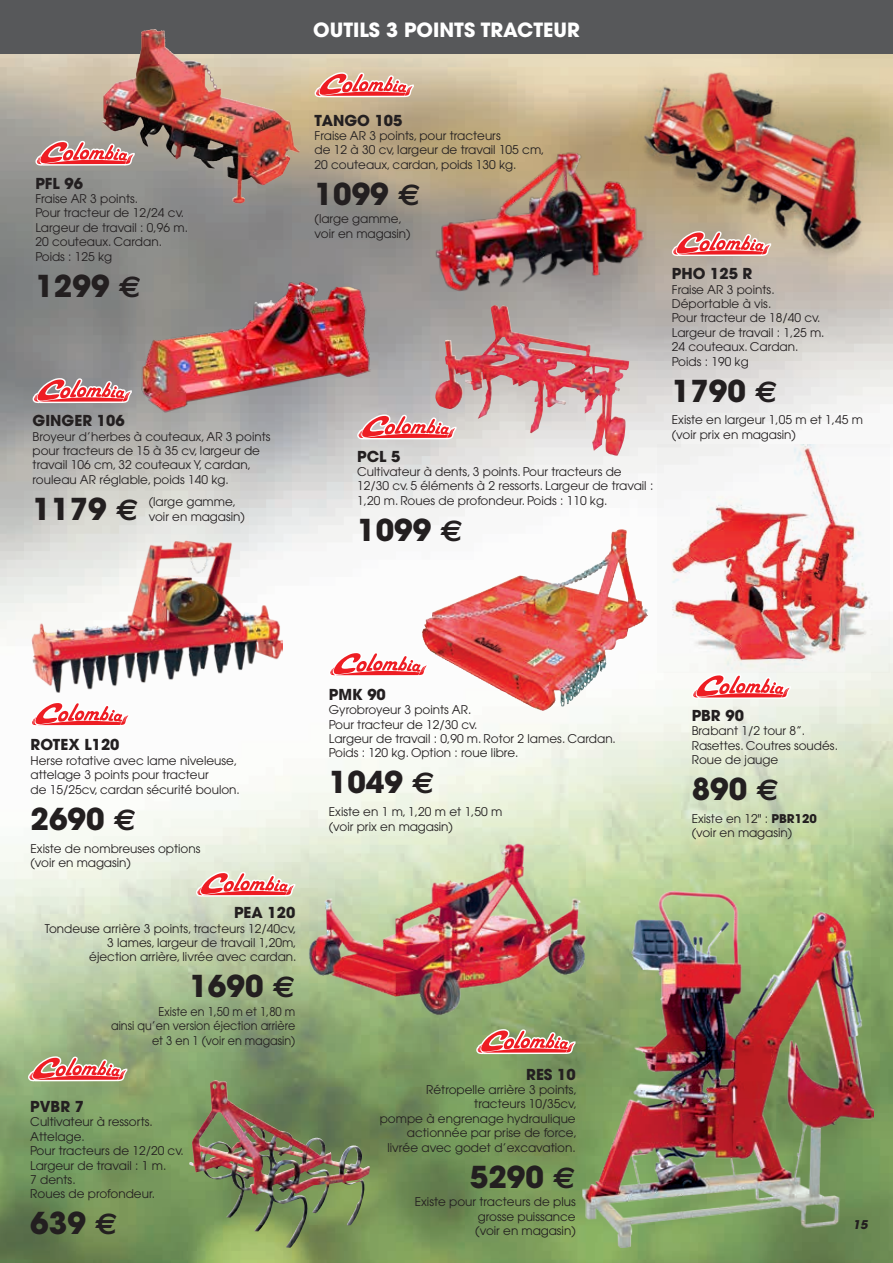
<style>
.page{position:relative;width:893px;height:1263px;background:#fff}
.page>*{position:absolute;margin:0;border:0;box-sizing:border-box;transform-origin:0 0}
.t1{font:700 30px "Avant Garde";color:#231f20}
.t2{font:700 19.5px "Avant Garde";color:#fff}
.t3{font:700 15px "Avant Garde";color:#231f20}
.t4{font:12px/14.4px "Avant Garde";color:#231f20}
.t5{font:12px/14.4px "Avant Garde";color:#231f20;text-align:right;scale:.93 1}
.t6{font:italic 700 12px "Avant Garde";color:#231f20}
.s1{font-family:"Euro Sans"}
.s2{font-weight:700}
</style>
<div class="page">
<img style="left:0;top:53px;width:893px;height:1210px">
<div style="left:0;top:0;width:893px;height:53px;background:#57585a"></div>
<img style="left:102px;top:29px;width:67px;height:118px">
<svg style="left:35px;top:141px;width:100px;height:25px;background:#d78888"></svg>
<svg style="left:315px;top:72px;width:99px;height:25px;background:#ea948c"></svg>
<img style="left:618px;top:53px;width:275px;height:220px">
<svg style="left:692px;top:674px;width:99px;height:25px"></svg>
<img style="left:657px;top:445px;width:232px;height:227px">
<img style="left:189px;top:1080px;width:181px;height:168px">
<svg style="left:357px;top:414px;width:77px;height:25px"></svg>
<img style="left:434px;top:303px;width:195px;height:153px">
<img style="left:424px;top:530px;width:194px;height:95px">
<svg style="left:329px;top:652px;width:99px;height:25px"></svg>
<svg style="left:31px;top:701px;width:99px;height:26px"></svg>
<svg style="left:196px;top:872px;width:99px;height:25px;background:#eda09b"></svg>
<svg style="left:476px;top:1029px;width:100px;height:25px;background:#ce8877"></svg>
<svg style="left:672px;top:231px;width:99px;height:25px;background:#e28d88"></svg>
<svg style="left:33px;top:378px;width:99px;height:25px;background:#d08185"></svg>
<svg style="left:28px;top:1056px;width:99px;height:25px;background:#d28b7c"></svg>
<img style="left:303px;top:843px;width:287px;height:175px">
<img style="left:581px;top:891px;width:292px;height:356px">
<img style="left:31px;top:540px;width:252px;height:152px">
<img style="left:136px;top:274px;width:238px;height:143px">
<img style="left:428px;top:146px;width:228px;height:152px">
<p class="t3" style="left:35px;top:173px;width:49px">PFL 96</p>
<p class="t4" style="left:35px;top:191px;width:154px">Fraise AR 3 points.<br>Pour tracteur de 12/24 cv.<br>Largeur de travail : 0,96 m.<br>20 couteaux. Cardan.<br>Poids : 125 kg</p>
<h1 class="t1" style="left:35px;top:266px;width:107px">1299 <span class="s1">E</span></h1>
<p class="t3" style="left:33px;top:411px;width:94px">GINGER 106</p>
<p class="t4" style="left:33px;top:429px;width:239px">Broyeur d’herbes à couteaux, AR 3 points pour tracteurs de 15 à 35 cv, largeur de travail 106 cm, 32 couteaux Y, cardan, rouleau AR réglable, poids 140 kg.</p>
<h1 class="t1" style="left:33px;top:489px;width:107px">1179 <span class="s1">E</span></h1>
<p class="t4" style="left:149px;top:495px;width:98px">(large gamme, voir en magasin)</p>
<h2 class="t2" style="left:313px;top:17px;width:268px">OUTILS 3 POINTS TRACTEUR</h2>
<p class="t3" style="left:315px;top:110px;width:89px">TANGO 105</p>
<p class="t4" style="left:315px;top:128px;width:231px">Fraise AR 3 points, pour tracteurs<br>de 12 à 30 cv, largeur de travail 105 cm,<br>20 couteaux, cardan, poids 130 kg.</p>
<h1 class="t1" style="left:315px;top:174px;width:107px">1099 <span class="s1">E</span></h1>
<p class="t4" style="left:315px;top:212px;width:98px">(large gamme, voir en magasin)</p>
<p class="t3" style="left:357px;top:446px;width:45px">PCL 5</p>
<p class="t4" style="left:357px;top:464px;width:298px">Cultivateur à dents, 3 points. Pour tracteurs de<br>12/30 cv. 5 éléments à 2 ressorts. Largeur de travail :<br>1,20 m. Roues de profondeur. Poids : 110 kg.</p>
<h1 class="t1" style="left:357px;top:510px;width:107px">1099 <span class="s1">E</span></h1>
<p class="t3" style="left:672px;top:264px;width:82px">PHO 125 R</p>
<p class="t4" style="left:672px;top:282px;width:154px">Fraise AR 3 points.<br>Déportable à vis.<br>Pour tracteur de 18/40 cv.<br>Largeur de travail : 1,25 m.<br>24 couteaux. Cardan.<br>Poids : 190 kg</p>
<h1 class="t1" style="left:672px;top:371px;width:107px">1790 <span class="s1">E</span></h1>
<p class="t4" style="left:672px;top:413px;width:193px">Existe en largeur 1,05 m et 1,45 m (voir prix en magasin)</p>
<p class="t3" style="left:31px;top:735px;width:91px">ROTEX L120</p>
<p class="t4" style="left:31px;top:753px;width:211px">Herse rotative avec lame niveleuse, attelage 3 points pour tracteur<br>de 15/25cv, cardan sécurité boulon.</p>
<h1 class="t1" style="left:31px;top:799px;width:107px">2690 <span class="s1">E</span></h1>
<p class="t4" style="left:31px;top:841px;width:171px">Existe de nombreuses options (voir en magasin)</p>
<p class="t3" style="left:234px;top:903px;width:63px">PEA 120</p>
<p class="t4" style="left:45px;top:921px;width:253px;text-align:right">Tondeuse arrière 3 points, tracteurs 12/40cv,<br>3 lames, largeur de travail 1,20m,<br>éjection arrière, livrée avec cardan.</p>
<h1 class="t1" style="left:189px;top:967px;width:107px">1690 <span class="s1">E</span></h1>
<p class="t5" style="left:111px;top:1004px;width:200px">Existe en 1,50 m et 1,80 m<br>ainsi qu’en version éjection arrière et 3 en 1 (voir en magasin)</p>
<p class="t3" style="left:30px;top:1097px;width:55px">PVBR 7</p>
<p class="t4" style="left:30px;top:1115px;width:155px">Cultivateur à ressorts.<br>Attelage.<br>Pour tracteurs de 12/20 cv.<br>Largeur de travail : 1 m.<br>7 dents.<br>Roues de profondeur.</p>
<h1 class="t1" style="left:30px;top:1204px;width:89px">639 <span class="s1">E</span></h1>
<p class="t3" style="left:329px;top:684px;width:59px">PMK 90</p>
<p class="t4" style="left:329px;top:702px;width:289px">Gyrobroyeur 3 points AR.<br>Pour tracteur de 12/30 cv.<br>Largeur de travail : 0,90 m. Rotor 2 lames. Cardan.<br>Poids : 120 kg. Option : roue libre.</p>
<h1 class="t1" style="left:329px;top:763px;width:107px">1049 <span class="s1">E</span></h1>
<p class="t4" style="left:329px;top:805px;width:175px">Existe en 1 m, 1,20 m et 1,50 m (voir prix en magasin)</p>
<p class="t3" style="left:526px;top:1064px;width:51px">RES 10</p>
<p class="t4" style="left:380px;top:1082px;width:199px;text-align:right">Rétropelle arrière 3 points, tracteurs 10/35cv,<br>pompe à engrenage hydraulique actionnée par prise de force, livrée avec godet d’excavation.</p>
<h1 class="t1" style="left:470px;top:1157px;width:107px">5290 <span class="s1">E</span></h1>
<p class="t4" style="left:475px;top:1194px;width:102px;text-align:justify;text-indent:-61px">Existe pour tracteurs de plus grosse puissance (voir en magasin)</p>
<p class="t3" style="left:692px;top:706px;width:54px">PBR 90</p>
<p class="t4" style="left:692px;top:724px;width:148px">Brabant 1/2 tour 8”.<br>Rasettes. Coutres soudés.<br>Roue de jauge</p>
<h1 class="t1" style="left:692px;top:770px;width:89px">890 <span class="s1">E</span></h1>
<p class="t4" style="left:692px;top:811px;width:127px">Existe en 12" : <span class="s2">PBR120 </span>(voir en magasin)</p>
<p class="t6" style="left:853px;top:1217px;width:16px">15</p>
</div>
